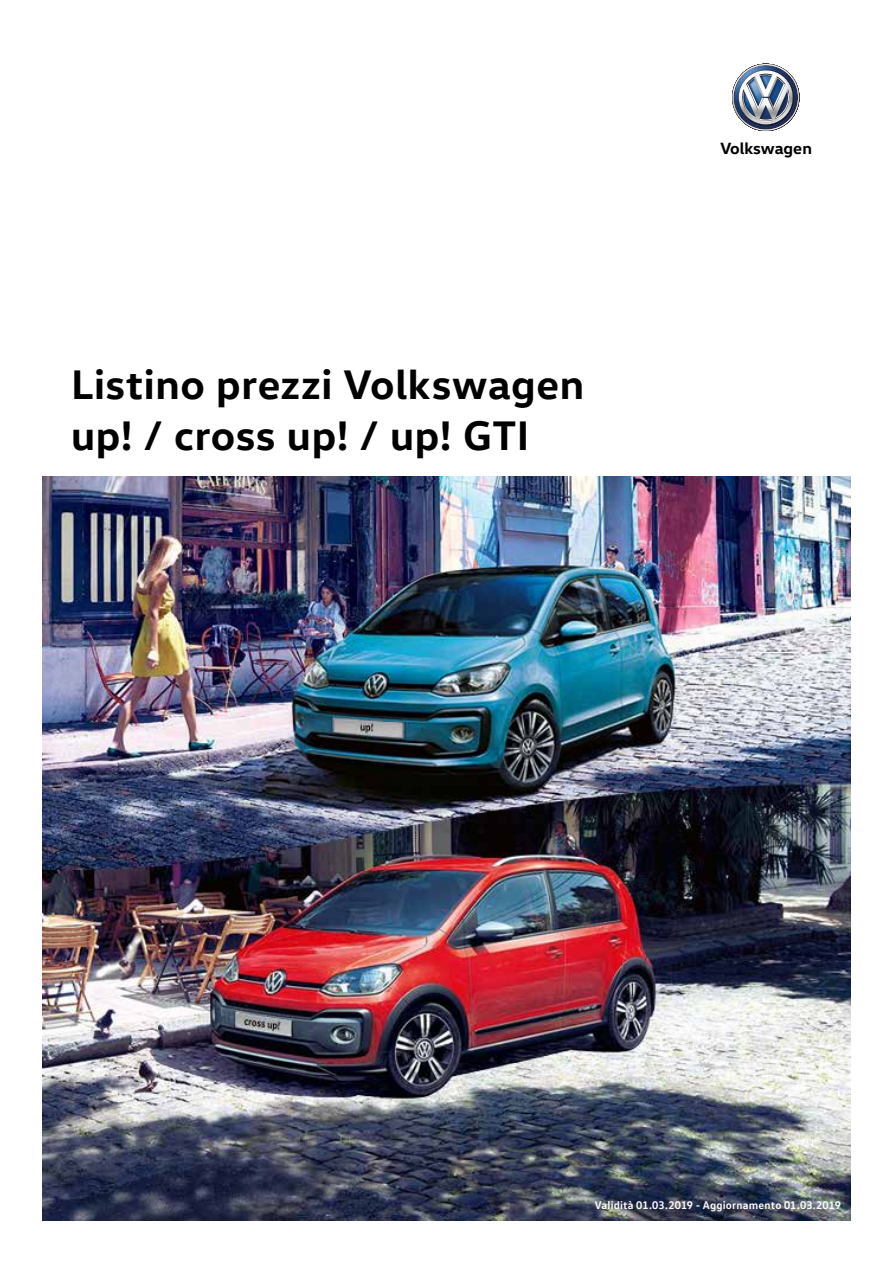
<style>
.page{position:relative;width:893px;height:1263px;background:#fff}
.page>*{position:absolute;margin:0;border:0;box-sizing:border-box;transform-origin:0 0}
.t1{font:700 42px/50.4px "VW Head";letter-spacing:.015em;color:#000}
.t2{font:700 16.5px "VW Head";letter-spacing:-.005em;color:#000}
.t3{font:700 11.25px "VW Text";letter-spacing:.015em;color:#fff}
</style>
<div class="page">
<img style="left:43px;top:476px;width:807px;height:744px">
<img style="left:732px;top:64px;width:68px;height:67px">
<p class="t1" style="left:71px;top:358px;width:515px">Listino prezzi Volkswagen up! / cross up! / up! GTI</p>
<p class="t2" style="left:720px;top:137px;width:93px">Volkswagen</p>
<p class="t3" style="left:595px;top:1198px;width:248px">Validità 01.03.2019 - Aggiornamento 01.03.2019</p>
</div>
